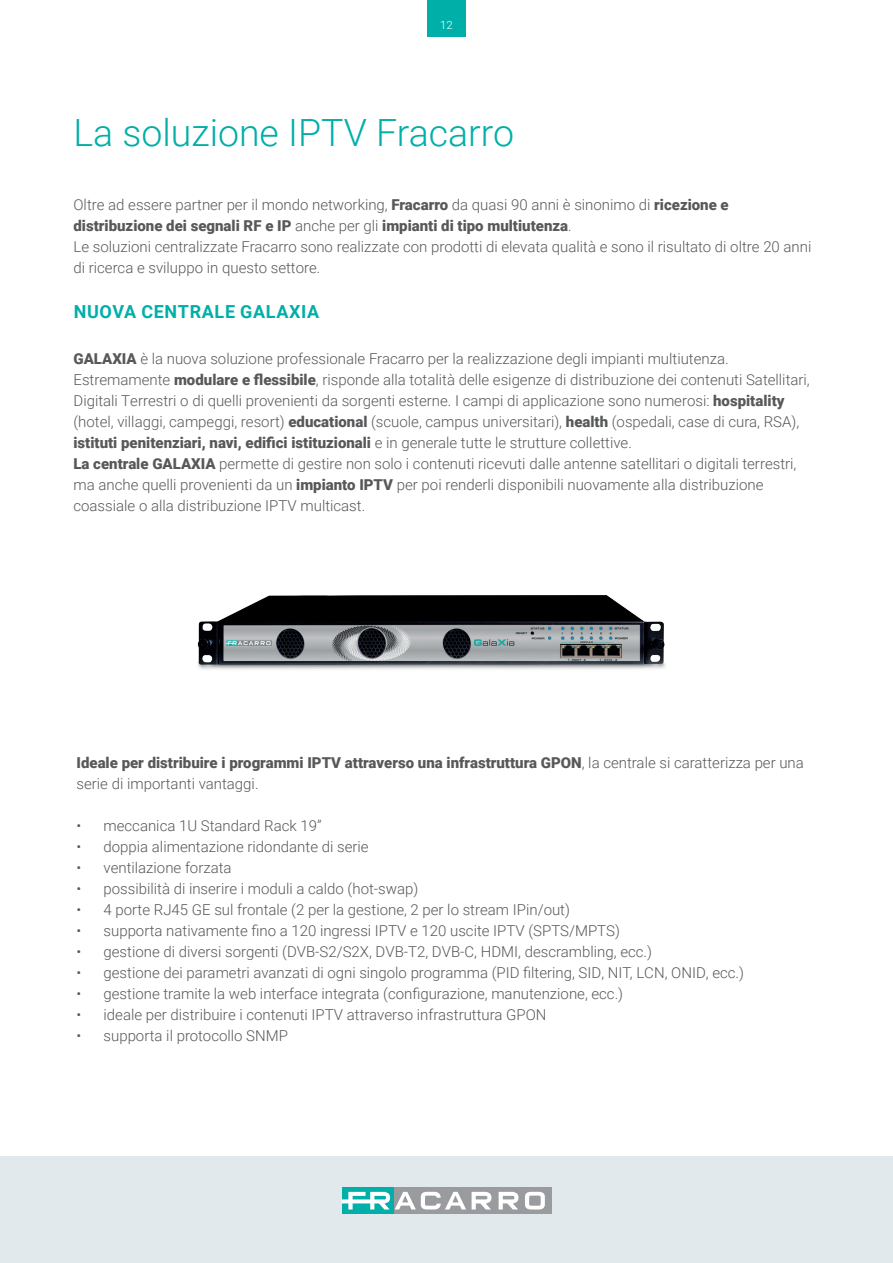
<style>
.page{position:relative;width:893px;height:1263px;background:#fff}
.page>*{position:absolute;margin:0;border:0;box-sizing:border-box;transform-origin:0 0}
.t1{font:300 37.5px "Roboto";color:#00afa8}
.t2{font:700 18px "Roboto";letter-spacing:.035em;color:#00afa8}
.t3{font:300 15px/21px "Roboto";color:#57585a}
.t4{font:900 15px/21px "Roboto";color:#57585a}
.t5{font:300 11.25px "Roboto";color:#fff}
.s1{font-weight:900}
.s2{font-weight:300}
</style>
<div class="page">
<div style="left:0;top:1157px;width:893px;height:106px;background:#e2e9ed"></div>
<div style="left:389px;top:1187px;width:162px;height:27px;background:#999b9e"></div>
<div style="left:342px;top:1187px;width:51px;height:27px;background:#00afa8"></div>
<svg style="left:472px;top:1192px;width:19px;height:17px"></svg>
<svg style="left:499px;top:1192px;width:19px;height:17px"></svg>
<svg style="left:525px;top:1192px;width:20px;height:17px"></svg>
<svg style="left:342px;top:1192px;width:124px;height:17px"></svg>
<div style="left:427px;top:0;width:39px;height:36px;background:#00afa8"></div>
<img style="left:197px;top:595px;width:469px;height:75px">
<p class="t5" style="left:440px;top:19px;width:14px">1212</p>
<h1 class="t1" style="left:73px;top:106px;width:442px">La soluzione IPTV Fracarro</h1>
<p class="t3" style="left:73px;top:194px;width:739px">Oltre ad essere partner per il mondo networking, <span class="s1">Fracarro</span> da quasi 90 anni è sinonimo di <span class="s1">ricezione e distribuzione dei segnali RF e IP</span> anche per gli <span class="s1">impianti di tipo multiutenza</span>.<br>Le soluzioni centralizzate Fracarro sono realizzate con prodotti di elevata qualità e sono il risultato di oltre 20 anni di ricerca e sviluppo in questo settore.</p>
<p class="t2" style="left:74px;top:299px;width:247px">NUOVA CENTRALE GALAXIA</p>
<p class="t3" style="left:73px;top:348px;width:738px"><span class="s1">GALAXIA</span> è la nuova soluzione professionale Fracarro per la realizzazione degli impianti multiutenza.<br>Estremamente <span class="s1">modulare e flessibile</span>, risponde alla totalità delle esigenze di distribuzione dei contenuti Satellitari, Digitali Terrestri o di quelli provenienti da sorgenti esterne. I campi di applicazione sono numerosi: <span class="s1">hospitality </span>(hotel, villaggi, campeggi, resort) <span class="s1">educational</span> (scuole, campus universitari), <span class="s1">health</span> (ospedali, case di cura, RSA), <span class="s1">istituti penitenziari, navi, edifici istituzionali</span> e in generale tutte le strutture collettive.<br><span class="s1">La centrale GALAXIA</span> permette di gestire non solo i contenuti ricevuti dalle antenne satellitari o digitali terrestri, ma anche quelli provenienti da un <span class="s1">impianto IPTV</span> per poi renderli disponibili nuovamente alla distribuzione coassiale o alla distribuzione IPTV multicast.</p>
<p class="t4" style="left:77px;top:751px;width:729px">Ideale per distribuire i programmi IPTV attraverso una infrastruttura GPON<span class="s2">, la centrale si caratterizza per una serie di importanti vantaggi.</span></p>
<p class="t3" style="left:77px;top:814px;width:247px">• meccanica 1U Standard Rack 19”</p>
<p class="t3" style="left:77px;top:835px;width:294px">• doppia alimentazione ridondante di serie</p>
<p class="t3" style="left:77px;top:856px;width:157px">• ventilazione forzata</p>
<p class="t3" style="left:77px;top:877px;width:343px">• possibilità di inserire i moduli a caldo (hot-swap)</p>
<p class="t3" style="left:77px;top:898px;width:495px">• 4 porte RJ45 GE sul frontale (2 per la gestione, 2 per lo stream IPin/out)</p>
<p class="t3" style="left:77px;top:919px;width:545px">• supporta nativamente fino a 120 ingressi IPTV e 120 uscite IPTV (SPTS/MPTS)</p>
<p class="t3" style="left:77px;top:940px;width:577px">• gestione di diversi sorgenti (DVB-S2/S2X, DVB-T2, DVB-C, HDMI, descrambling, ecc.)</p>
<p class="t3" style="left:77px;top:961px;width:669px">• gestione dei parametri avanzati di ogni singolo programma (PID filtering, SID, NIT, LCN, ONID, ecc.)</p>
<p class="t3" style="left:77px;top:982px;width:548px">• gestione tramite la web interface integrata (configurazione, manutenzione, ecc.)</p>
<p class="t3" style="left:77px;top:1003px;width:472px">• ideale per distribuire i contenuti IPTV attraverso infrastruttura GPON</p>
<p class="t3" style="left:77px;top:1024px;width:213px">• supporta il protocollo SNMP</p>
</div>
